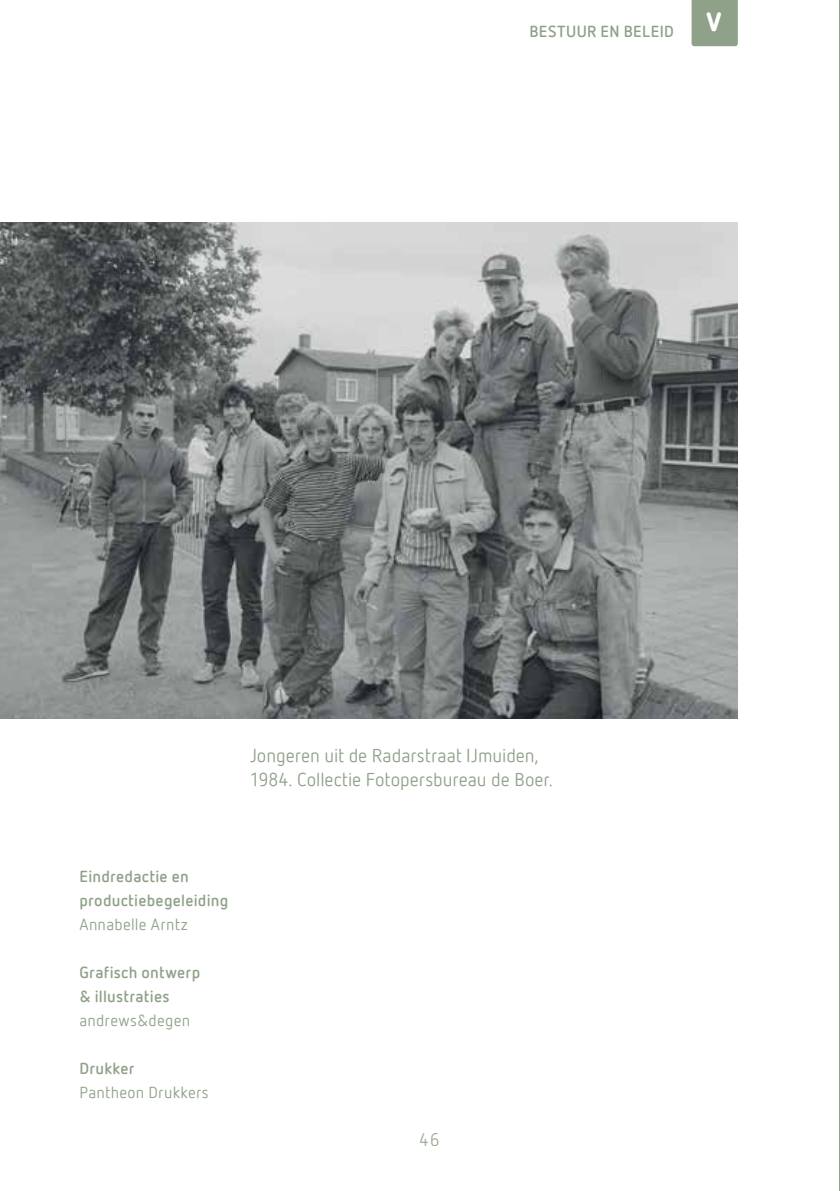
<style>
.page{position:relative;width:840px;height:1191px;background:#fff}
.page>*{position:absolute;margin:0;border:0;box-sizing:border-box;transform-origin:0 0}
.t1{font:18.6px/24px "Netto Offc";color:#8fa189}
.t2{font:18px "Netto Offc";color:#8fa189}
.t3{font:700 16px/24px "Netto Offc";letter-spacing:.015em;color:#8fa189}
.t4{font:16px "Netto Offc";letter-spacing:.015em;color:#8fa189}
</style>
<div class="page">
<hr style="left:839px;top:0;width:1px;height:1191px;background:#8fa189">
<div style="left:691px;top:0;width:46px;height:46px;background:#8fa189"></div>
<img style="left:0;top:222px;width:737px;height:496px">
<p class="t3" style="left:529px;top:18px;width:193px">BESTUUR EN BELEID <sup>V</sup></p>
<p class="t1" style="left:249px;top:743px;width:305px">Jongeren uit de Radarstraat IJmuiden,<br>1984. Collectie Fotopersbureau de Boer.</p>
<p class="t3" style="left:79px;top:864px;width:150px">Eindredactie en productiebegeleiding</p>
<p class="t4" style="left:79px;top:914px;width:110px">Annabelle Arntz</p>
<p class="t3" style="left:79px;top:960px;width:122px">Grafisch ontwerp &amp; illustraties</p>
<p class="t4" style="left:79px;top:1010px;width:112px">andrews&amp;degen</p>
<p class="t3" style="left:79px;top:1056px;width:57px">Drukker</p>
<p class="t4" style="left:79px;top:1082px;width:131px">Pantheon Drukkers</p>
<p class="t2" style="left:420px;top:1128px;width:21px">46</p>
</div>
